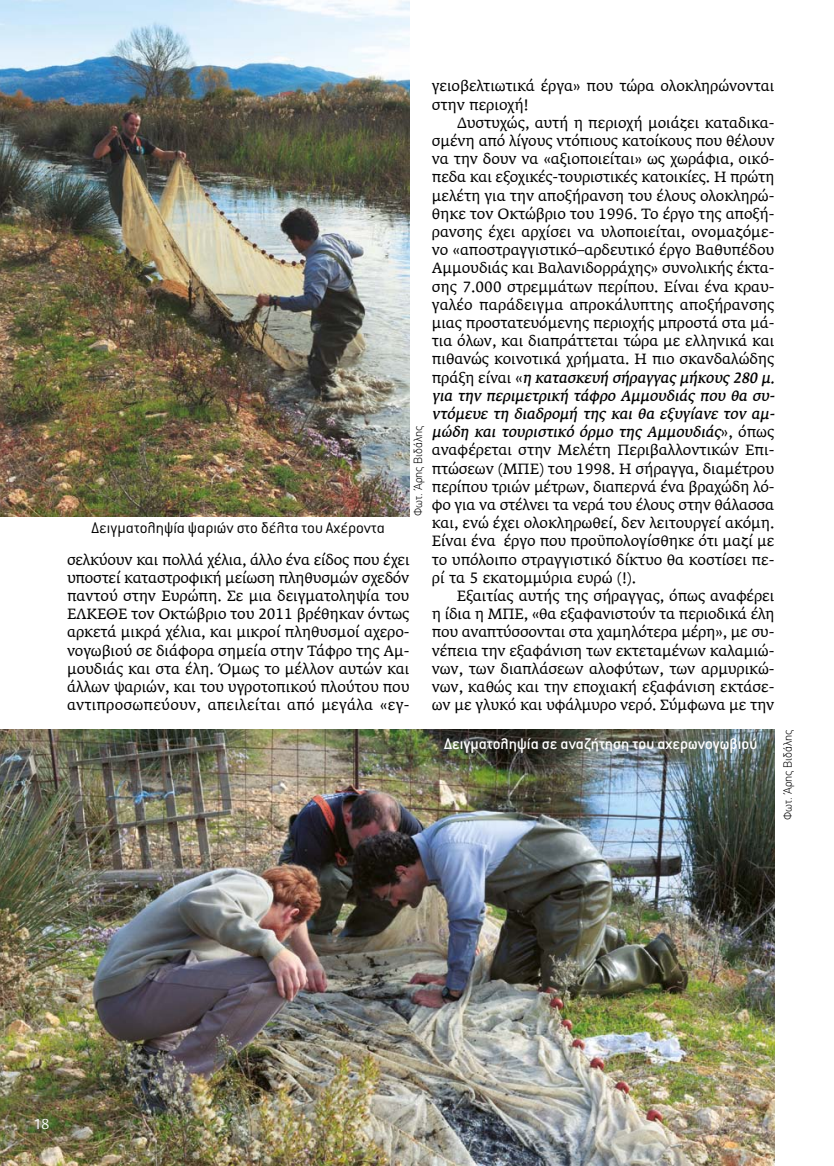
<style>
.page{position:relative;width:834px;height:1166px;background:#fff}
.page>*{position:absolute;margin:0;border:0;box-sizing:border-box;transform-origin:0 0}
.F_LEZANTES_White{font:500 16.97px "Conduit ITC Hel";color:#fff}
.F_LEZANTES{font:300 16.97px "Conduit ITC Hel";color:#000}
.t1{font:15.75px "Legacy Sans ITC Hel";color:#fff}
.F_body_01{font:14.7px/18.2px "Fedra Serif AGR Book TF";letter-spacing:-.005em;color:#000}
.F_Fotografos{font:300 11.72px "CF Din";letter-spacing:-.005em;color:#000}
.s1{font-family:"Fedra Serif AGR Normal TF";font-style:italic}
</style>
<div class="page">
<img style="left:0;top:0;width:409px;height:516px">
<img style="left:0;top:729px;width:774px;height:437px">
<p class="F_body_01" style="left:432px;top:78px;width:344px">γειοβελτιωτικά έργα» που τώρα ολοκληρώνονται στην περιοχή!</p>
<p class="F_body_01" style="left:432px;top:114px;width:347px;text-indent:25px">Δυστυχώς, αυτή η περιοχή μοιάζει καταδικα&shy;σμένη από λίγους ντόπιους κατοίκους που θέλουν να την δουν να «αξιοποιείται» ως χωράφια, οικό&shy;πεδα και εξοχικές-τουριστικές κατοικίες. Η πρώτη μελέτη για την αποξήρανση του έλους ολοκληρώ&shy;θηκε τον Οκτώβριο του 1996. Το έργο της αποξή&shy;ρανσης έχει αρχίσει να υλοποιείται, ονομαζόμε&shy;νο «αποστραγγιστικό–αρδευτικό έργο Βαθυπέδου Αμμουδιάς και Βαλανιδορράχης» συνολικής έκτα&shy;σης 7.000 στρεμμάτων περίπου. Είναι ένα κραυ&shy;γαλέο παράδειγμα απροκάλυπτης αποξήρανσης μιας προστατευόμενης περιοχής μπροστά στα μά&shy;τια όλων, και διαπράττεται τώρα με ελληνικά και πιθανώς κοινοτικά χρήματα. Η πιο σκανδαλώδης π ρ ά ξ η ε ί ν α ι « <span class="s1">η κατασκευή σήραγγας μήκους 280 μ. για την περιμετρική τάφρο Αμμουδιάς που θα συ&shy;ντόμευε τη διαδρομή της και θα εξυγίανε τον αμ&shy;μώδη και τουριστικό όρμο της Αμμουδιάς</span>» , ό π ω ς αναφέρεται στην Μελέτη Περιβαλλοντικών Επι&shy;πτώσεων (ΜΠΕ) του 1998. Η σήραγγα, διαμέτρου περίπου τριών μέτρων, διαπερνά ένα βραχώδη λό&shy;φο για να στέλνει τα νερά του έλους στην θάλασσα και, ενώ έχει ολοκληρωθεί, δεν λειτουργεί ακόμη.<br>Είναι ένα έργο που προϋπολογίσθηκε ότι μαζί με το υπόλοιπο στραγγιστικό δίκτυο θα κοστίσει πε&shy;ρί τα 5 εκατομμύρια ευρώ (!).</p>
<p class="F_body_01" style="left:432px;top:587px;width:344px;text-align:justify;text-indent:25px">Εξαιτίας αυτής της σήραγγας, όπως αναφέρει η ίδια η ΜΠΕ, «θα εξαφανιστούν τα περιοδικά έλη που αναπτύσσονται στα χαμηλότερα μέρη», με συ&shy;νέπεια την εξαφάνιση των εκτεταμένων καλαμιώ&shy;νων, των διαπλάσεων αλοφύτων, των αρμυρικώ&shy;νων, καθώς και την εποχιακή εξαφάνιση εκτάσε&shy;ων με γλυκό και υφάλμυρο νερό. Σύμφωνα με την</p>
<p class="F_Fotografos" style="left:411px;top:516px;width:91px;rotate:-90deg">Φωτ. Άρης Βιδάλης</p>
<p class="F_LEZANTES" style="left:92px;top:520px;width:295px">Δειγματοληψία ψαριών στο δέλτα του Αχέροντα</p>
<p class="F_body_01" style="left:67px;top:551px;width:344px;text-align:justify">σελκύουν και πολλά χέλια, άλλο ένα είδος που έχει υποστεί καταστροφική μείωση πληθυσμών σχεδόν παντού στην Ευρώπη. Σε μια δειγματοληψία του ΕΛΚΕΘΕ τον Οκτώβριο του 2011 βρέθηκαν όντως αρκετά μικρά χέλια, και μικροί πληθυσμοί αχερο&shy;νογωβιού σε διάφορα σημεία στην Τάφρο της Αμ&shy;μουδιάς και στα έλη. Όμως το μέλλον αυτών και άλλων ψαριών, και του υγροτοπικού πλούτου που αντιπροσωπεύουν, απειλείται από μεγάλα «εγ-</p>
<p class="F_LEZANTES_White" style="left:444px;top:735px;width:315px">Δειγματοληψία σε αναζήτηση του αχερωνογωβιού</p>
<p class="F_Fotografos" style="left:781px;top:820px;width:91px;rotate:-90deg">Φωτ. Άρης Βιδάλης</p>
<p class="t1" style="left:33px;top:1115px;width:18px">18</p>
</div>
